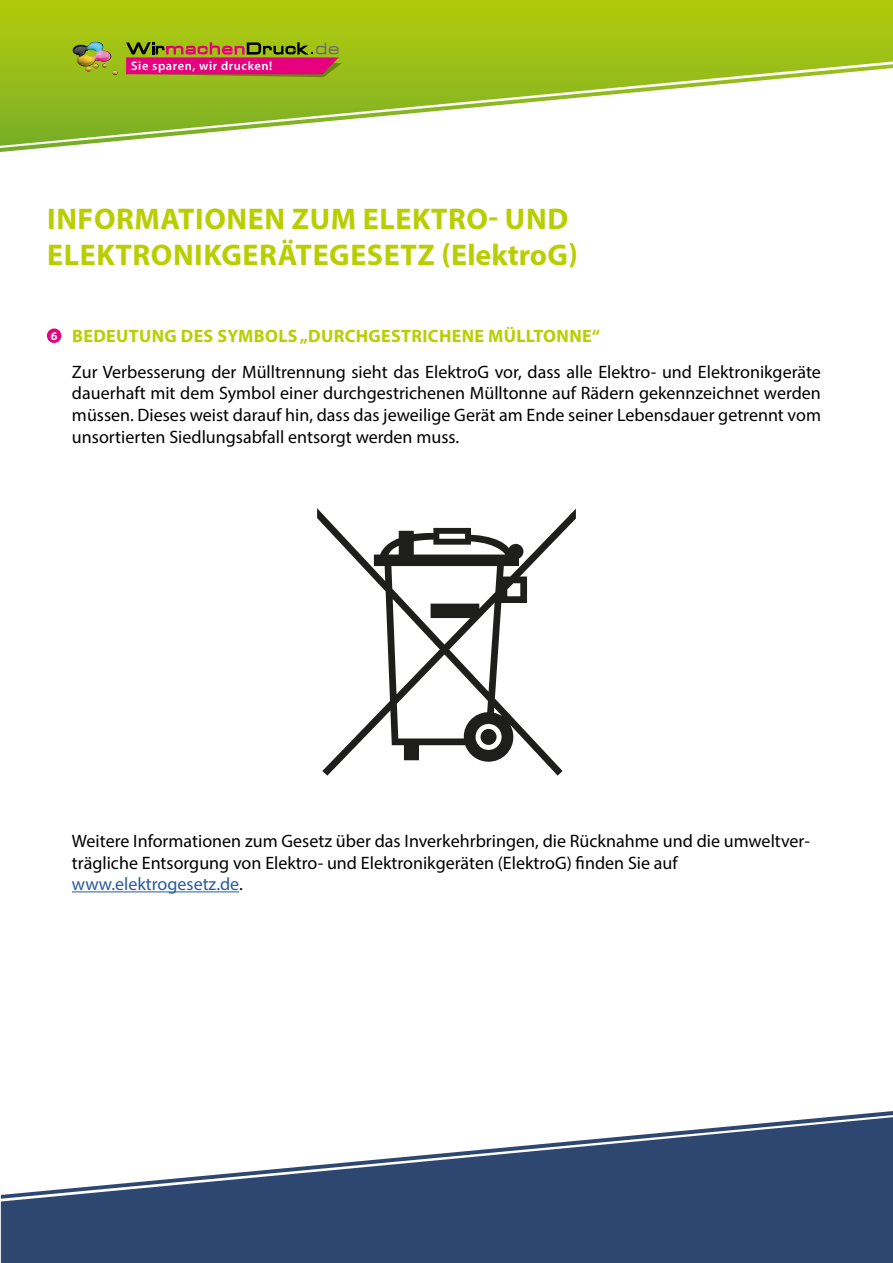
<style>
.page{position:relative;width:893px;height:1263px;background:#fff}
.page>*{position:absolute;margin:0;border:0;box-sizing:border-box;transform-origin:0 0}
.t1{font:700 30px/36px "Myriad Pro";letter-spacing:.02em;color:#b9ce00}
.t2{font:18px/21.6px "Myriad Pro";color:#000;text-align:justify}
.t3{font:700 18px "Myriad Pro";letter-spacing:.02em;color:#b9ce00}
.t4{font:600 12.45px "Myriad Pro";letter-spacing:.045em;color:#fff}
.t5{font:700 12px "Myriad Pro";color:#fff}
.s1{color:#275b9b}
</style>
<div class="page">
<svg style="left:0;top:0;width:893px;height:152px;background:#adc91f"></svg>
<svg style="left:0;top:61px;width:893px;height:87px"></svg>
<div style="left:1px;top:1111px;width:892px;height:152px;background:#2e4770"></div>
<svg style="left:0;top:1115px;width:893px;height:86px;fill:#2e4770"></svg>
<svg style="left:317px;top:508px;width:259px;height:268px"></svg>
<div style="left:47px;top:328px;width:14px;height:15px;background:#e6007d;border-radius:50%"></div>
<hr style="left:72px;top:891px;width:167px;height:1px;background:#275b9b">
<img style="left:80px;top:38px;width:25px;height:2px">
<img style="left:81px;top:39px;width:24px;height:3px">
<img style="left:70px;top:40px;width:22px;height:1px">
<img style="left:70px;top:41px;width:21px;height:2px">
<img style="left:70px;top:43px;width:3px;height:20px">
<img style="left:80px;top:75px;width:19px;height:4px">
<img style="left:86px;top:75px;width:18px;height:1px">
<img style="left:118px;top:63px;width:7px;height:2px">
<img style="left:106px;top:65px;width:19px;height:17px">
<svg style="left:73px;top:42px;width:45px;height:33px"></svg>
<svg style="left:126px;top:42px;width:216px;height:35px;background:#b54d49"></svg>
<p class="t4" style="left:131px;top:58px;width:143px">Sie sparen, wir drucken!</p>
<p class="t1" style="left:47px;top:200px;width:532px">INFORMATIONEN ZUM ELEKTRO- UND<br>ELEKTRONIKGERÄTEGESETZ (ElektroG)</p>
<p class="t5" style="left:51px;top:328px;width:8px">6</p>
<p class="t3" style="left:72px;top:324px;width:529px">BEDEUTUNG DES SYMBOLS „DURCHGESTRICHENE MÜLLTONNE“</p>
<p class="t2" style="left:72px;top:361px;width:750px">Zur Verbesserung der Mülltrennung sieht das ElektroG vor, dass alle Elektro- und Elektronikgeräte dauerhaft mit dem Symbol einer durchgestrichenen Mülltonne auf Rädern gekennzeichnet werden müssen. Dieses weist darauf hin, dass das jeweilige Gerät am Ende seiner Lebensdauer getrennt vom unsortierten Siedlungsabfall entsorgt werden muss.</p>
<p class="t2" style="left:72px;top:830px;width:739px;text-align:left">Weitere Informationen zum Gesetz über das Inverkehrbringen, die Rücknahme und die umweltver&shy;trägliche Entsorgung von Elektro- und Elektronikgeräten (ElektroG) finden Sie auf <span class="s1">www.elektrogesetz.de</span>.</p>
</div>
